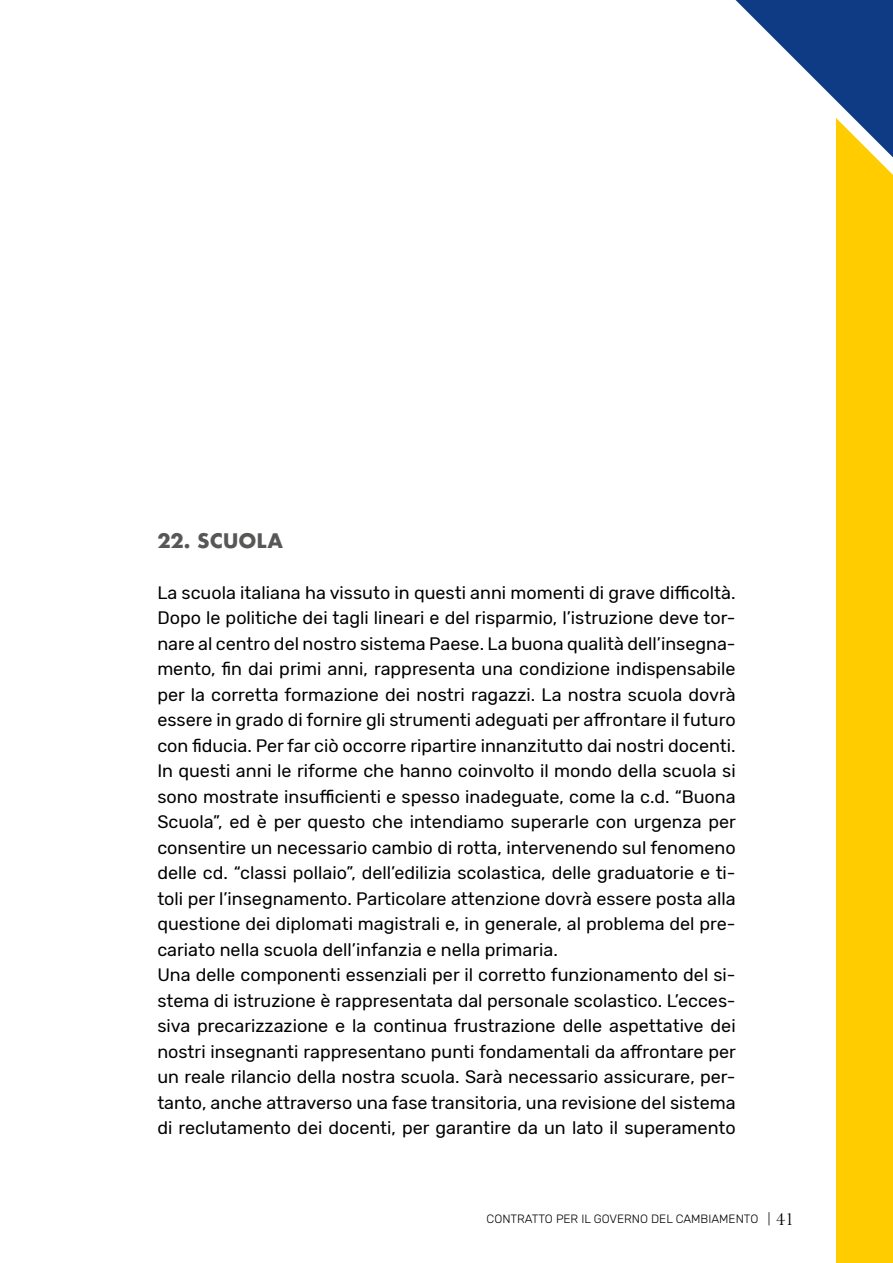
<style>
.page{position:relative;width:893px;height:1263px;background:#fff}
.page>*{position:absolute;margin:0;border:0;box-sizing:border-box;transform-origin:0 0}
.t1{font:700 19.5px "Futura";color:#575756}
.t2{font:18px/25.5px "Rubik";color:#000}
.t3{font:300 12px "Rubik";color:#000}
.s1{font-family:"Baskerville";font-weight:400;font-size:18px}
</style>
<div class="page">
<div style="left:836px;top:0;width:57px;height:1263px;background:#fc0"></div>
<svg style="left:735px;top:0;width:158px;height:175px"></svg>
<p class="t1" style="left:157px;top:526px;width:127px">22. SCUOLA</p>
<p class="t2" style="left:157px;top:580px;width:580px">La scuola italiana ha vissuto in questi anni momenti di grave difficoltà.<br>Dopo le politiche dei tagli lineari e del risparmio, l’istruzione deve tor&shy;nare al centro del nostro sistema Paese. La buona qualità dell’insegna&shy;mento, fin dai primi anni, rappresenta una condizione indispensabile per la corretta formazione dei nostri ragazzi. La nostra scuola dovrà essere in grado di fornire gli strumenti adeguati per affrontare il futuro con fiducia. Per far ciò occorre ripartire innanzitutto dai nostri docenti.<br>In questi anni le riforme che hanno coinvolto il mondo della scuola si sono mostrate insufficienti e spesso inadeguate, come la c.d. “Buona Scuola”, ed è per questo che intendiamo superarle con urgenza per consentire un necessario cambio di rotta, intervenendo sul fenomeno delle cd. “classi pollaio”, dell’edilizia scolastica, delle graduatorie e ti&shy;toli per l’insegnamento. Particolare attenzione dovrà essere posta alla questione dei diplomati magistrali e, in generale, al problema del pre&shy;cariato nella scuola dell’infanzia e nella primaria.<br>Una delle componenti essenziali per il corretto funzionamento del si&shy;stema di istruzione è rappresentata dal personale scolastico. L’ecces&shy;siva precarizzazione e la continua frustrazione delle aspettative dei nostri insegnanti rappresentano punti fondamentali da affrontare per un reale rilancio della nostra scuola. Sarà necessario assicurare, per&shy;tanto, anche attraverso una fase transitoria, una revisione del sistema di reclutamento dei docenti, per garantire da un lato il superamento</p>
<p class="t3" style="left:487px;top:1212px;width:309px">CONTRATTO PER IL GOVERNO DEL CAMBIAMENTO | <span class="s1">41</span></p>
</div>
